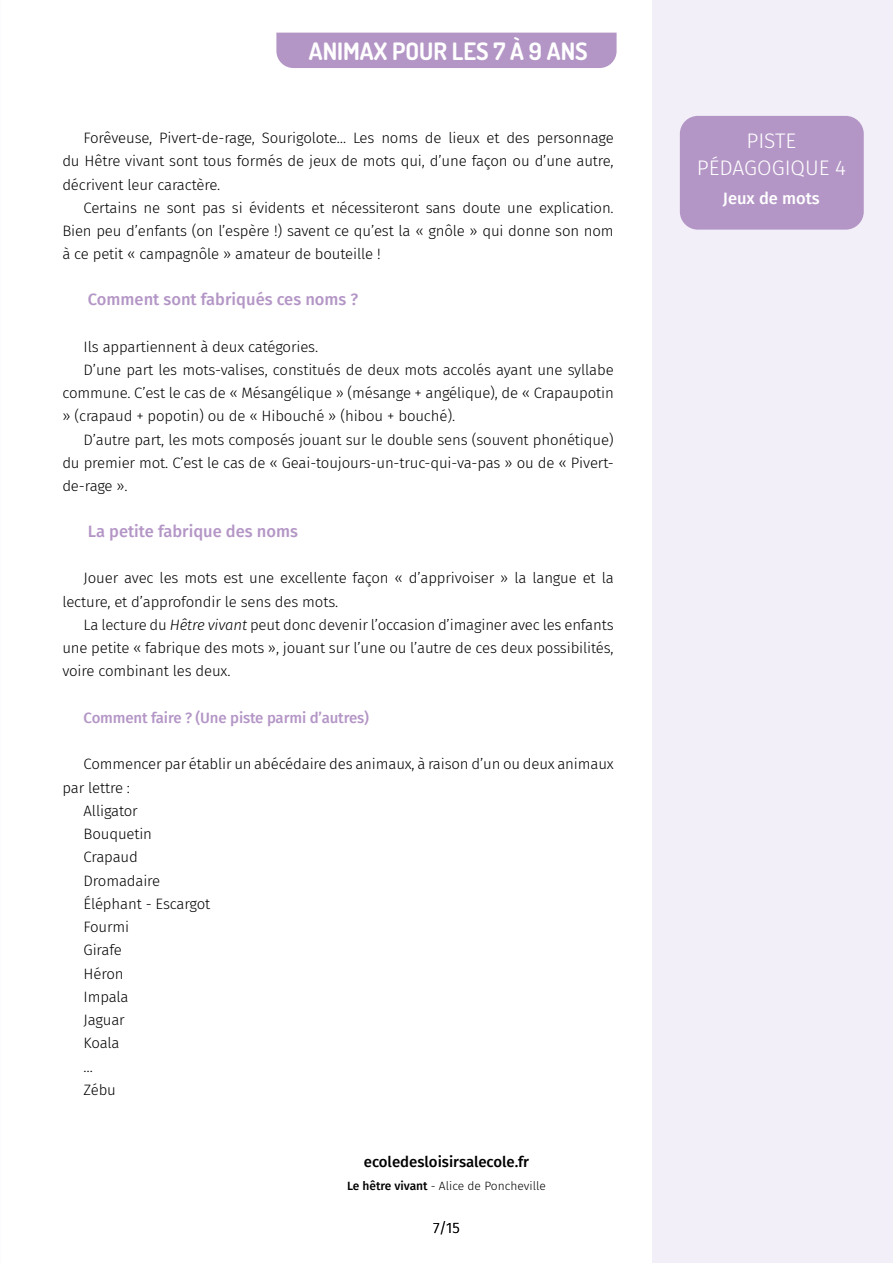
<style>
.page{position:relative;width:893px;height:1263px;background:#fff}
.page>*{position:absolute;margin:0;border:0;box-sizing:border-box;transform-origin:0 0}
.t1{font:700 24px "Dosis";color:#fff}
.t2{font:300 21px/27px "Fira Sans";color:#fff;text-align:center}
.t3{font:500 16.5px "Fira Sans";color:#b496c6}
.t4{font:500 16.5px "Fira Sans";color:#fff}
.t5{font:300 15px/23.2px "Fira Sans";letter-spacing:-.01em;color:#000;text-align:justify}
.t6{font:500 15px "Fira Sans";letter-spacing:-.01em;color:#b496c6}
.t7{font:500 15px "Fira Sans";color:#000}
.t8{font:300 12px "Fira Sans";color:#000}
.s1{font-style:italic}
.s2{font-weight:500}
</style>
<div class="page">
<div style="left:652px;top:0;width:241px;height:1263px;background:#f3eff8"></div>
<div style="left:276px;top:33px;width:341px;height:35px;background:#b496c6"></div>
<div style="left:680px;top:116px;width:184px;height:114px;background:#b496c6;border-radius:18px"></div>
<h1 class="t1" style="left:309px;top:35px;width:280px">ANIMAX POUR LES 7 À 9 ANS</h1>
<p class="t5" style="left:62px;top:126px;width:553px;text-indent:21px">Forêveuse, Pivert-de-rage, Sourigolote… Les noms de lieux et des personnage du Hêtre vivant sont tous formés de jeux de mots qui, d’une façon ou d’une autre, décrivent leur caractère.</p>
<p class="t5" style="left:62px;top:196px;width:553px;text-indent:21px">Certains ne sont pas si évidents et nécessiteront sans doute une explication.<br>Bien peu d’enfants (on l’espère !) savent ce qu’est la « gnôle » qui donne son nom à ce petit « campagnôle » amateur de bouteille !</p>
<p class="t3" style="left:88px;top:286px;width:272px">Comment sont fabriqués ces noms ?</p>
<p class="t5" style="left:84px;top:335px;width:236px">Ils appartiennent à deux catégories.</p>
<p class="t5" style="left:84px;top:358px;width:532px">D’une part les mots-valises, constitués de deux mots accolés ayant une syllabe</p>
<p class="t5" style="left:62px;top:381px;width:553px">commune. C’est le cas de « Mésangélique » (mésange + angélique), de « Crapaupotin</p>
<p class="t5" style="left:62px;top:404px;width:394px">» (crapaud + popotin) ou de « Hibouché » (hibou + bouché).</p>
<p class="t5" style="left:84px;top:428px;width:532px">D’autre part, les mots composés jouant sur le double sens (souvent phonétique)</p>
<p class="t5" style="left:62px;top:451px;width:553px">du premier mot. C’est le cas de « Geai-toujours-un-truc-qui-va-pas » ou de « Pivert-</p>
<p class="t5" style="left:62px;top:474px;width:67px">de-rage ».</p>
<p class="t3" style="left:88px;top:518px;width:212px">La petite fabrique des noms</p>
<p class="t5" style="left:62px;top:566px;width:553px;text-indent:21px">Jouer avec les mots est une excellente façon « d’apprivoiser » la langue et la lecture, et d’approfondir le sens des mots.</p>
<p class="t5" style="left:62px;top:613px;width:553px;text-indent:21px">La lecture du <span class="s1">Hêtre vivant</span> peut donc devenir l’occasion d’imaginer avec les enfants une petite « fabrique des mots », jouant sur l’une ou l’autre de ces deux possibilités, voire combinant les deux.</p>
<p class="t6" style="left:84px;top:705px;width:287px">Comment faire ? (Une piste parmi d’autres)</p>
<p class="t5" style="left:84px;top:752px;width:532px">Commencer par établir un abécédaire des animaux, à raison d’un ou deux animaux</p>
<p class="t5" style="left:62px;top:776px;width:69px">par lettre :</p>
<p class="t5" style="left:84px;top:799px;width:56px">Alligator</p>
<p class="t5" style="left:84px;top:822px;width:70px">Bouquetin</p>
<p class="t5" style="left:84px;top:845px;width:56px">Crapaud</p>
<p class="t5" style="left:84px;top:869px;width:78px">Dromadaire</p>
<p class="t5" style="left:84px;top:892px;width:128px">Éléphant - Escargot</p>
<p class="t5" style="left:84px;top:915px;width:47px">Fourmi</p>
<p class="t5" style="left:84px;top:938px;width:40px">Girafe</p>
<p class="t5" style="left:84px;top:962px;width:41px">Héron</p>
<p class="t5" style="left:84px;top:985px;width:46px">Impala</p>
<p class="t5" style="left:84px;top:1008px;width:43px">Jaguar</p>
<p class="t5" style="left:84px;top:1031px;width:37px">Koala</p>
<p class="t5" style="left:84px;top:1055px;width:11px">…</p>
<p class="t5" style="left:84px;top:1078px;width:34px">Zébu</p>
<p class="t7" style="left:364px;top:1150px;width:167px">ecoledesloisirsalecole.fr</p>
<p class="t8" style="left:347px;top:1177px;width:200px"><span class="s2">Le hêtre vivant</span> - Alice de Poncheville</p>
<p class="t5" style="left:433px;top:1216px;width:28px">7/15</p>
<h2 class="t2" style="left:697px;top:127px;width:151px">PISTE<br>PÉDAGOGIQUE 4</h2>
<p class="t4" style="left:723px;top:185px;width:98px">Jeux de mots</p>
</div>
